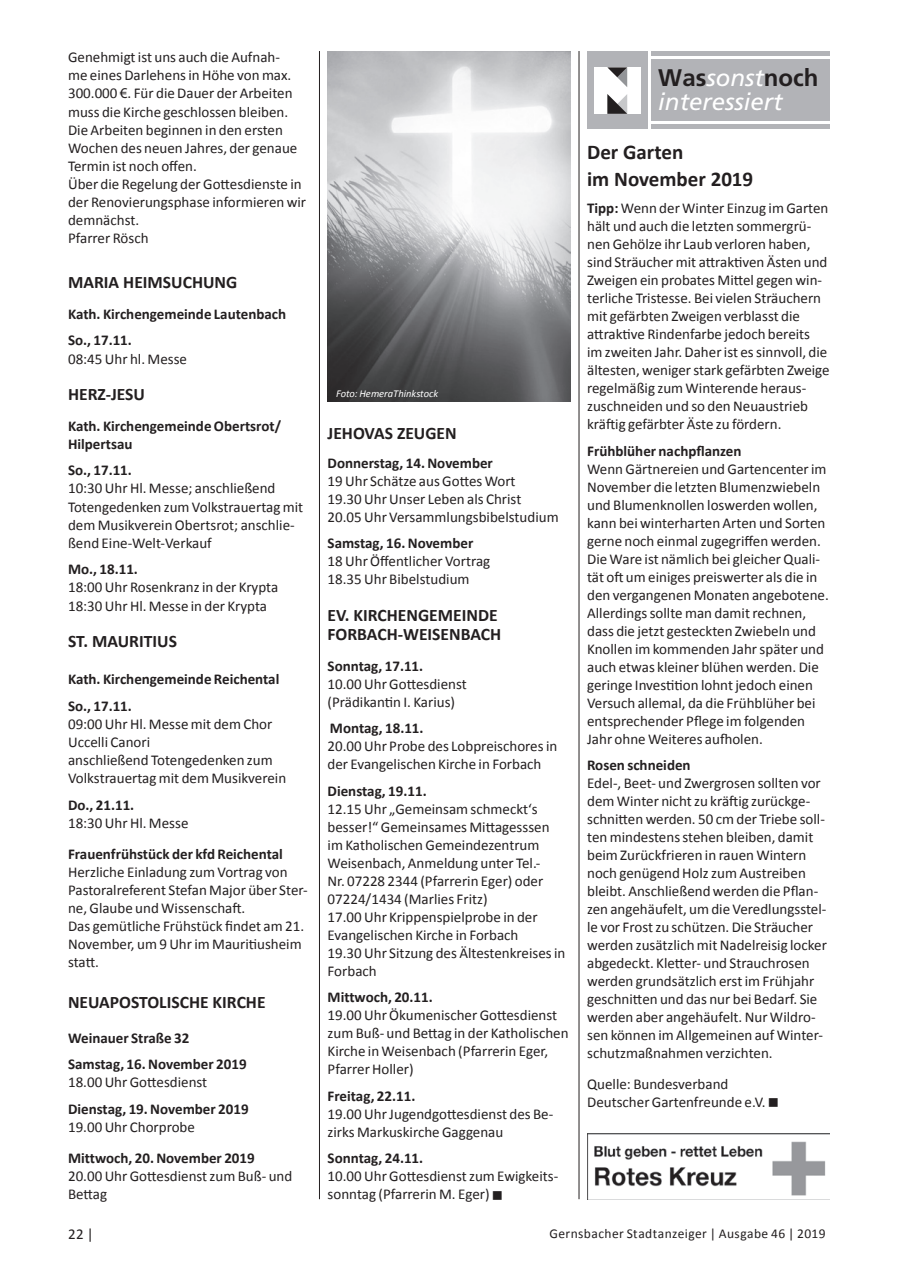
<style>
.page{position:relative;width:902px;height:1280px;background:#fff}
.page>*{position:absolute;margin:0;border:0;box-sizing:border-box;transform-origin:0 0}
.t1{font:italic 24px/24px "Frutiger";color:#fff}
.t2{font:700 21px/27px "Calibri";color:#231f20}
.t3{font:700 17.55px/19.2px "Calibri";color:#231f20}
.t4{font:15px/18px "Calibri";color:#231f20}
.t5{font:700 15px/26.5px "Calibri";color:#231f20}
.t6{font:13.5px "Calibri";letter-spacing:.025em;color:#231f20}
.t7{font:italic 10.5px "Calibri";color:#fff}
.s1{font-family:"Myriad Pro"}
.s2{font-weight:700;font-style:normal;color:#231f20}
.s3{font-weight:700}
</style>
<div class="page">
<hr style="left:578px;top:51px;width:1px;height:1148px;background:#231f20">
<hr style="left:319px;top:51px;width:1px;height:1148px;background:#231f20">
<img style="left:327px;top:51px;width:243px;height:351px">
<div style="left:651px;top:59px;width:178px;height:62px;background:#b2b3b7"></div>
<hr style="left:651px;top:125px;width:178px;height:4px;background:#b2b3b7">
<div style="left:651px;top:51px;width:178px;height:5px;background:#b2b3b7"></div>
<div style="left:587px;top:51px;width:60px;height:78px;background:#b2b3b7"></div>
<div style="left:594px;top:67px;width:46px;height:47px;background:#fff"></div>
<svg style="left:607px;top:94px;width:20px;height:20px"></svg>
<svg style="left:607px;top:67px;width:20px;height:20px"></svg>
<img style="left:587px;top:1133px;width:242px;height:66px">
<p class="t4" style="left:68px;top:48px;width:239px">Genehmigt ist uns auch die Aufnah-<br>me eines Darlehens in Höhe von max.<br>300.000 <span class="s1">€</span>. Für die Dauer der Arbeiten muss die Kirche geschlossen bleiben.<br>Die Arbeiten beginnen in den ersten<br>Wochen des neuen Jahres, der genaue<br>Termin ist noch offen.<br>Über die Regelung der Gottesdienste in der Renovierungsphase informieren wir demnächst.<br>Pfarrer Rösch</p>
<p class="t3" style="left:68px;top:273px;width:171px">MARIA HEIMSUCHUNG</p>
<p class="t5" style="left:68px;top:301px;width:220px">Kath. Kirchengemeinde Lautenbach<br>So., 17.11.</p>
<p class="t4" style="left:68px;top:350px;width:120px">08:45 Uhr hl. Messe</p>
<p class="t3" style="left:68px;top:384px;width:78px">HERZ-JESU</p>
<p class="t5" style="left:68px;top:417px;width:214px;line-height:18.1px">Kath. Kirchengemeinde Obertsrot/<br>Hilpertsau</p>
<p class="t5" style="left:68px;top:457px;width:65px">So., 17.11.</p>
<p class="t4" style="left:68px;top:479px;width:237px">10:30 Uhr Hl. Messe; anschließend Totengedenken zum Volkstrauertag mit dem Musikverein Obertsrot; anschlie&shy;ßend Eine-Welt-Verkauf</p>
<p class="t5" style="left:68px;top:556px;width:71px">Mo., 18.11.</p>
<p class="t4" style="left:68px;top:578px;width:212px">18:00 Uhr Rosenkranz in der Krypta<br>18:30 Uhr Hl. Messe in der Krypta</p>
<p class="t3" style="left:68px;top:631px;width:110px">ST. MAURITIUS</p>
<p class="t5" style="left:68px;top:666px;width:213px">Kath. Kirchengemeinde Reichental<br>So., 17.11.</p>
<p class="t4" style="left:68px;top:715px;width:220px">09:00 Uhr Hl. Messe mit dem Chor<br>Uccelli Canori<br>anschließend Totengedenken zum<br>Volkstrauertag mit dem Musikverein</p>
<p class="t5" style="left:68px;top:791px;width:68px">Do., 21.11.</p>
<p class="t4" style="left:68px;top:814px;width:122px">18:30 Uhr Hl. Messe</p>
<p class="t5" style="left:68px;top:840px;width:216px">Frauenfrühstück der kfd Reichental</p>
<p class="t4" style="left:68px;top:863px;width:241px">Herzliche Einladung zum Vortrag von<br>Pastoralreferent Stefan Major über Ster&shy;ne, Glaube und Wissenschaft.<br>Das gemütliche Frühstück findet am 21.<br>November, um 9 Uhr im Mauritiusheim statt.</p>
<p class="t3" style="left:68px;top:992px;width:199px">NEUAPOSTOLISCHE KIRCHE</p>
<p class="t5" style="left:68px;top:1024px;width:180px">Weinauer Straße 32<br>Samstag, 16. November 2019</p>
<p class="t4" style="left:68px;top:1073px;width:141px">18.00 Uhr Gottesdienst</p>
<p class="t5" style="left:68px;top:1096px;width:182px">Dienstag, 19. November 2019</p>
<p class="t4" style="left:68px;top:1118px;width:128px">19.00 Uhr Chorprobe</p>
<p class="t5" style="left:68px;top:1145px;width:188px">Mittwoch, 20. November 2019</p>
<p class="t4" style="left:68px;top:1167px;width:226px">20.00 Uhr Gottesdienst zum Buß- und<br>Bettag</p>
<p class="t7" style="left:336px;top:387px;width:104px">Foto: HemeraThinkstock</p>
<p class="t3" style="left:327px;top:424px;width:131px">JEHOVAS ZEUGEN</p>
<p class="t5" style="left:327px;top:450px;width:167px">Donnerstag, 14. November</p>
<p class="t4" style="left:327px;top:472px;width:232px">19 Uhr Schätze aus Gottes Wort<br>19.30 Uhr Unser Leben als Christ<br>20.05 Uhr Versammlungsbibelstudium</p>
<p class="t5" style="left:327px;top:530px;width:147px">Samstag, 16. November</p>
<p class="t4" style="left:327px;top:552px;width:164px">18 Uhr Öffentlicher Vortrag<br>18.35 Uhr Bibelstudium</p>
<p class="t3" style="left:327px;top:605px;width:175px">EV. KIRCHENGEMEINDE<br>FORBACH-WEISENBACH</p>
<p class="t5" style="left:327px;top:652px;width:97px">Sonntag, 17.11.</p>
<p class="t4" style="left:327px;top:675px;width:141px">10.00 Uhr Gottesdienst (Prädikantin I. Karius)</p>
<p class="t5" style="left:330px;top:715px;width:95px">Montag, 18.11.</p>
<p class="t4" style="left:327px;top:737px;width:231px">20.00 Uhr Probe des Lobpreischores in der Evangelischen Kirche in Forbach</p>
<p class="t5" style="left:327px;top:777px;width:101px">Dienstag, 19.11.</p>
<p class="t4" style="left:327px;top:800px;width:239px">12.15 Uhr „Gemeinsam schmeckt‘s besser!“ Gemeinsames Mittagesssen im Katholischen Gemeindezentrum<br>Weisenbach, Anmeldung unter Tel.-<br>Nr. 07228 2344 (Pfarrerin Eger) oder<br>07224/1434 (Marlies Fritz)<br>17.00 Uhr Krippenspielprobe in der<br>Evangelischen Kirche in Forbach<br>19.30 Uhr Sitzung des Ältestenkreises in<br>Forbach</p>
<p class="t5" style="left:327px;top:984px;width:107px">Mittwoch, 20.11.</p>
<p class="t4" style="left:327px;top:1006px;width:242px">19.00 Uhr Ökumenischer Gottesdienst zum Buß- und Bettag in der Katholischen Kirche in Weisenbach (Pfarrerin Eger, Pfarrer Holler)</p>
<p class="t5" style="left:327px;top:1082px;width:89px">Freitag, 22.11.</p>
<p class="t4" style="left:327px;top:1105px;width:227px">19.00 Uhr Jugendgottesdienst des Be&shy;zirks Markuskirche Gaggenau</p>
<p class="t5" style="left:327px;top:1145px;width:97px">Sonntag, 24.11.</p>
<p class="t4" style="left:327px;top:1167px;width:232px">10.00 Uhr Gottesdienst zum Ewigkeits&shy;sonntag (Pfarrerin M. Eger) ■</p>
<h1 class="t1" style="left:658px;top:66px;width:162px"><span class="s2">Was</span>sonst<span class="s2">noch </span>interessiert</h1>
<h2 class="t2" style="left:587px;top:139px;width:168px">Der Garten<br>im November 2019</h2>
<p class="t4" style="left:587px;top:199px;width:244px"><span class="s3">Tipp:</span> Wenn der Winter Einzug im Garten hält und auch die letzten sommergrü&shy;nen Gehölze ihr Laub verloren haben, sind Sträucher mit attraktiven Ästen und Zweigen ein probates Mittel gegen win&shy;terliche Tristesse. Bei vielen Sträuchern mit gefärbten Zweigen verblasst die attraktive Rindenfarbe jedoch bereits<br>im zweiten Jahr. Daher ist es sinnvoll, die ältesten, weniger stark gefärbten Zweige regelmäßig zum Winterende heraus&shy;zuschneiden und so den Neuaustrieb kräftig gefärbter Äste zu fördern.</p>
<p class="t5" style="left:587px;top:437px;width:156px">Frühblüher nachpflanzen</p>
<p class="t4" style="left:587px;top:460px;width:243px">Wenn Gärtnereien und Gartencenter im November die letzten Blumenzwiebeln und Blumenknollen loswerden wollen, kann bei winterharten Arten und Sorten gerne noch einmal zugegriffen werden.<br>Die Ware ist nämlich bei gleicher Quali&shy;tät oft um einiges preiswerter als die in den vergangenen Monaten angebotene.<br>Allerdings sollte man damit rechnen, dass die jetzt gesteckten Zwiebeln und Knollen im kommenden Jahr später und auch etwas kleiner blühen werden. Die geringe Investition lohnt jedoch einen Versuch allemal, da die Frühblüher bei entsprechender Pflege im folgenden Jahr ohne Weiteres aufholen.</p>
<p class="t5" style="left:587px;top:752px;width:105px">Rosen schneiden</p>
<p class="t4" style="left:587px;top:774px;width:241px">Edel-, Beet- und Zwergrosen sollten vor dem Winter nicht zu kräftig zurückge&shy;schnitten werden. 50 cm der Triebe soll&shy;ten mindestens stehen bleiben, damit beim Zurückfrieren in rauen Wintern noch genügend Holz zum Austreiben bleibt. Anschließend werden die Pflan&shy;zen angehäufelt, um die Veredlungsstel&shy;le vor Frost zu schützen. Die Sträucher werden zusätzlich mit Nadelreisig locker abgedeckt. Kletter- und Strauchrosen werden grundsätzlich erst im Frühjahr geschnitten und das nur bei Bedarf. Sie werden aber angehäufelt. Nur Wildro&shy;sen können im Allgemeinen auf Winter&shy;schutzmaßnahmen verzichten.</p>
<p class="t4" style="left:587px;top:1075px;width:193px">Quelle: Bundesverband<br>Deutscher Gartenfreunde e.V. ■</p>
<p class="t4" style="left:68px;top:1225px;width:27px">22 |</p>
<p class="t6" style="left:549px;top:1225px;width:277px">Gernsbacher Stadtanzeiger | Ausgabe 46 | 2019</p>
</div>
